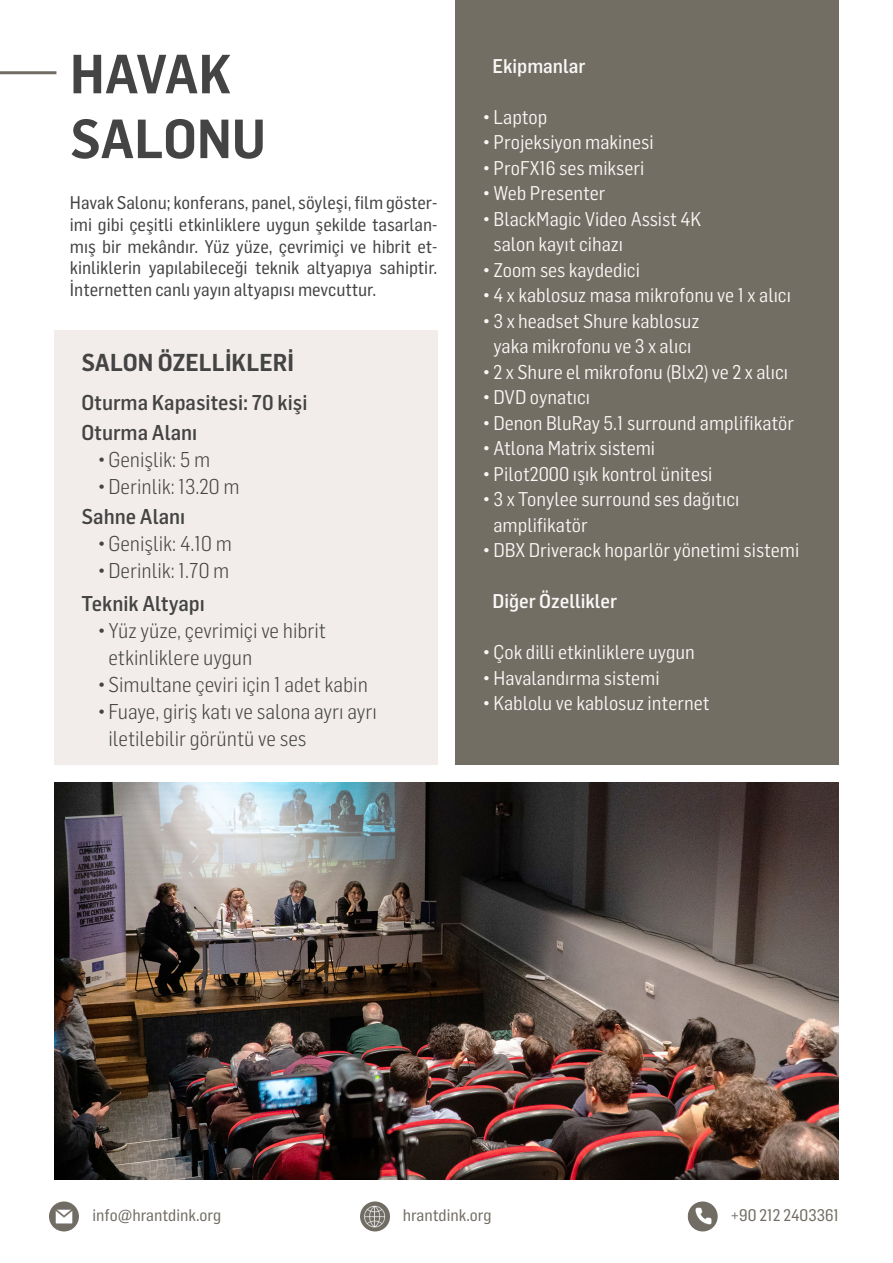
<style>
.page{position:relative;width:893px;height:1263px;background:#fff}
.page>*{position:absolute;margin:0;border:0;box-sizing:border-box;transform-origin:0 0}
.t1{font:600 54px/64.8px "Flama Semicondensed";color:#444}
.t2{font:600 24px "Flama Semicondensed";color:#444}
.t3{font:300 21px/27px "Flama Semicondensed";color:#444}
.t4{font:500 21px "Flama Semicondensed";color:#444}
.t5{font:19.5px/25.5px "Flama Semicondensed";color:#faf8f6}
.t6{font:500 19.5px "Flama Semicondensed";color:#faf8f6}
.t7{font:18px/21.6px "Flama Semicondensed Basic";color:#444;text-align:justify}
.t8{font:16.5px "Flama Semicondensed Basic";color:#716d64}
</style>
<div class="page">
<img style="left:49px;top:1201px;width:30px;height:30px;border-radius:15px">
<img style="left:360px;top:1201px;width:30px;height:30px;border-radius:15px">
<img style="left:688px;top:1201px;width:30px;height:30px;border-radius:15px">
<hr style="left:0;top:71px;width:56px;height:3px;background:#716d64">
<img style="left:54px;top:782px;width:785px;height:397px">
<div style="left:54px;top:330px;width:383px;height:434px;background:#f2edea"></div>
<div style="left:455px;top:0;width:384px;height:764px;background:#726e64"></div>
<p class="t1" style="left:70px;top:39px;width:198px">HAVAK<br>SALONU</p>
<p class="t7" style="left:70px;top:191px;width:369px">Havak Salonu; konferans, panel, söyleşi, film göster&shy;imi gibi çeşitli etkinliklere uygun şekilde tasarlan&shy;mış bir mekândır. Yüz yüze, çevrimiçi ve hibrit et&shy;kinliklerin yapılabileceği teknik altyapıya sahiptir.<br>İnternetten canlı yayın altyapısı mevcuttur.</p>
<p class="t2" style="left:81px;top:347px;width:214px">SALON ÖZELLİKLERİ</p>
<p class="t4" style="left:81px;top:389px;width:227px">Oturma Kapasitesi: 70 kişi</p>
<p class="t4" style="left:81px;top:419px;width:117px">Oturma Alanı</p>
<p class="t3" style="left:98px;top:445px;width:114px">•Genişlik: 5 m</p>
<p class="t3" style="left:98px;top:472px;width:143px">•Derinlik: 13.20 m</p>
<p class="t4" style="left:81px;top:503px;width:105px">Sahne Alanı</p>
<p class="t3" style="left:98px;top:529px;width:135px">•Genişlik: 4.10 m</p>
<p class="t3" style="left:98px;top:556px;width:133px">•Derinlik: 1.70 m</p>
<p class="t4" style="left:81px;top:590px;width:125px">Teknik Altyapı</p>
<p class="t3" style="left:108px;top:616px;width:219px;text-indent:-10px">• Yüz yüze, çevrimiçi ve hibrit etkinliklere uygun</p>
<p class="t3" style="left:98px;top:670px;width:271px">•Simultane çeviri için 1 adet kabin</p>
<p class="t3" style="left:108px;top:697px;width:270px;text-indent:-10px">• Fuaye, giriş katı ve salona ayrı ayrı iletilebilir görüntü ve ses</p>
<p class="t6" style="left:492px;top:53px;width:95px">Ekipmanlar</p>
<p class="t5" style="left:483px;top:103px;width:66px">• Laptop</p>
<p class="t5" style="left:483px;top:129px;width:172px">• Projeksiyon makinesi</p>
<p class="t5" style="left:483px;top:154px;width:163px">• ProFX16 ses mikseri</p>
<p class="t5" style="left:483px;top:180px;width:124px">• Web Presenter</p>
<p class="t5" style="left:493px;top:205px;width:209px;text-indent:-10px">• BlackMagic Video Assist 4K salon kayıt cihazı</p>
<p class="t5" style="left:483px;top:256px;width:159px">• Zoom ses kaydedici</p>
<p class="t5" style="left:483px;top:282px;width:309px">• 4 x kablosuz masa mikrofonu ve 1 x alıcı</p>
<p class="t5" style="left:483px;top:307px;width:218px;text-align:center">• 3 x headset Shure kablosuz yaka mikrofonu ve 3 x alıcı</p>
<p class="t5" style="left:483px;top:358px;width:307px">• 2 x Shure el mikrofonu (Blx2) ve 2 x alıcı</p>
<p class="t5" style="left:483px;top:384px;width:109px">• DVD oynatıcı</p>
<p class="t5" style="left:483px;top:409px;width:313px">• Denon BluRay 5.1 surround amplifikatör</p>
<p class="t5" style="left:483px;top:435px;width:174px">• Atlona Matrix sistemi</p>
<p class="t5" style="left:483px;top:460px;width:231px">• Pilot2000 ışık kontrol ünitesi</p>
<p class="t5" style="left:493px;top:486px;width:247px;text-indent:-10px">• 3 x Tonylee surround ses dağıtıcı amplifikatör</p>
<p class="t5" style="left:483px;top:537px;width:318px">• DBX Driverack hoparlör yönetimi sistemi</p>
<p class="t6" style="left:492px;top:588px;width:126px">Diğer Özellikler</p>
<p class="t5" style="left:483px;top:639px;width:213px">• Çok dilli etkinliklere uygun</p>
<p class="t5" style="left:483px;top:664px;width:178px">• Havalandırma sistemi</p>
<p class="t5" style="left:483px;top:690px;width:228px">• Kablolu ve kablosuz internet</p>
<p class="t8" style="left:92px;top:1204px;width:130px">info@hrantdink.org</p>
<p class="t8" style="left:403px;top:1204px;width:91px">hrantdink.org</p>
<p class="t8" style="left:730px;top:1204px;width:110px">+90 212 2403361</p>
</div>
